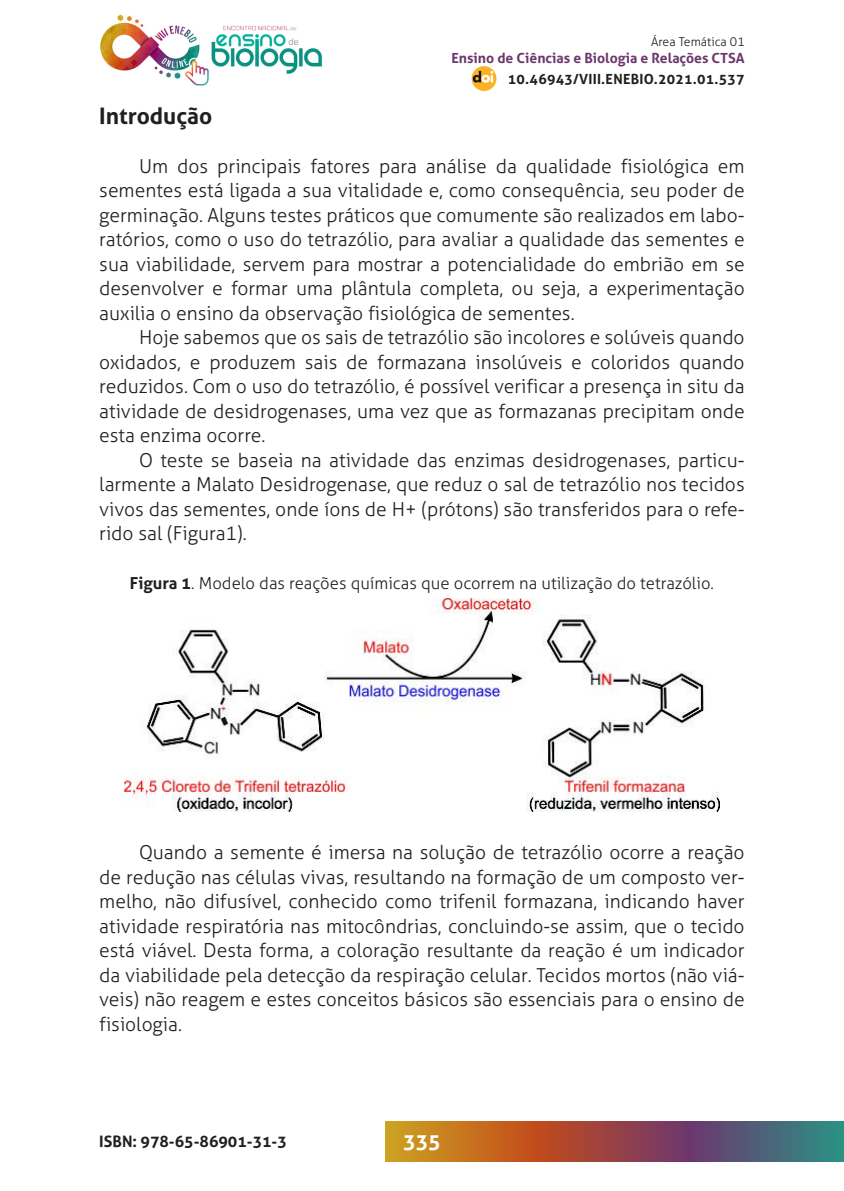
<style>
.page{position:relative;width:844px;height:1191px;background:#fff}
.page>*{position:absolute;margin:0;border:0;box-sizing:border-box;transform-origin:0 0}
._5_INTRODUÇÃO{font:700 22.75px "Aller";color:#231f20}
.t1{font:700 21px "Aller";color:#fff}
._2_CORPO{font:300 19.25px/24.5px "Aller";color:#231f20;text-align:justify}
._7_LEGENDAS{font:300 16.62px "Aller";color:#231f20}
.t2{font:700 15.75px "Aller";color:#231f20}
.t3{font:700 14px "Aller";color:#6c376e}
.t4{font:700 14px "Aller";letter-spacing:.02em;color:#231f20}
.t5{font:300 12.25px "Aller";color:#231f20}
.s1{font-weight:700}
</style>
<div class="page">
<img style="left:100px;top:14px;width:109px;height:72px">
<img style="left:211px;top:25px;width:111px;height:49px">
<svg style="left:385px;top:1121px;width:458px;height:40px;background:#8d5e49"></svg>
<div style="left:471px;top:66px;width:25px;height:25px;background:#fbb323;border-radius:50%"></div>
<svg style="left:472px;top:71px;width:21px;height:12px"></svg>
<img style="left:124px;top:598px;width:595px;height:213px">
<p class="t5" style="left:651px;top:34px;width:95px">Área Temática 01</p>
<p class="t3" style="left:451px;top:49px;width:294px">Ensino de Ciências e Biologia e Relações CTSA</p>
<p class="t4" style="left:508px;top:70px;width:238px">10.46943/VIII.ENEBIO.2021.01.537</p>
<p class="_5_INTRODUÇÃO" style="left:99px;top:102px;width:114px">Introdução</p>
<p class="_2_CORPO" style="left:99px;top:154px;width:646px;text-indent:40px">Um dos principais fatores para análise da qualidade fisiológica em sementes está ligada a sua vitalidade e, como consequência, seu poder de germinação. Alguns testes práticos que comumente são realizados em labo&shy;ratórios, como o uso do tetrazólio, para avaliar a qualidade das sementes e sua viabilidade, servem para mostrar a potencialidade do embrião em se desenvolver e formar uma plântula completa, ou seja, a experimentação auxilia o ensino da observação fisiológica de sementes.</p>
<p class="_2_CORPO" style="left:99px;top:325px;width:646px;text-indent:40px">Hoje sabemos que os sais de tetrazólio são incolores e solúveis quando oxidados, e produzem sais de formazana insolúveis e coloridos quando reduzidos. Com o uso do tetrazólio, é possível verificar a presença in situ da atividade de desidrogenases, uma vez que as formazanas precipitam onde esta enzima ocorre.</p>
<p class="_2_CORPO" style="left:99px;top:448px;width:646px;text-indent:40px">O teste se baseia na atividade das enzimas desidrogenases, particu&shy;larmente a Malato Desidrogenase, que reduz o sal de tetrazólio nos tecidos vivos das sementes, onde íons de H+ (prótons) são transferidos para o refe&shy;rido sal (Figura1).</p>
<p class="_7_LEGENDAS" style="left:130px;top:573px;width:585px"><span class="s1">Figura 1</span>. Modelo das reações químicas que ocorrem na utilização do tetrazólio.</p>
<p class="_2_CORPO" style="left:99px;top:840px;width:646px;text-indent:40px">Quando a semente é imersa na solução de tetrazólio ocorre a reação de redução nas células vivas, resultando na formação de um composto ver&shy;melho, não difusível, conhecido como trifenil formazana, indicando haver atividade respiratória nas mitocôndrias, concluindo-se assim, que o tecido está viável. Desta forma, a coloração resultante da reação é um indicador da viabilidade pela detecção da respiração celular. Tecidos mortos (não viá&shy;veis) não reagem e estes conceitos básicos são essenciais para o ensino de fisiologia.</p>
<p class="t2" style="left:99px;top:1131px;width:189px">ISBN: 978-65-86901-31-3</p>
<p class="t1" style="left:403px;top:1128px;width:39px">335</p>
</div>
